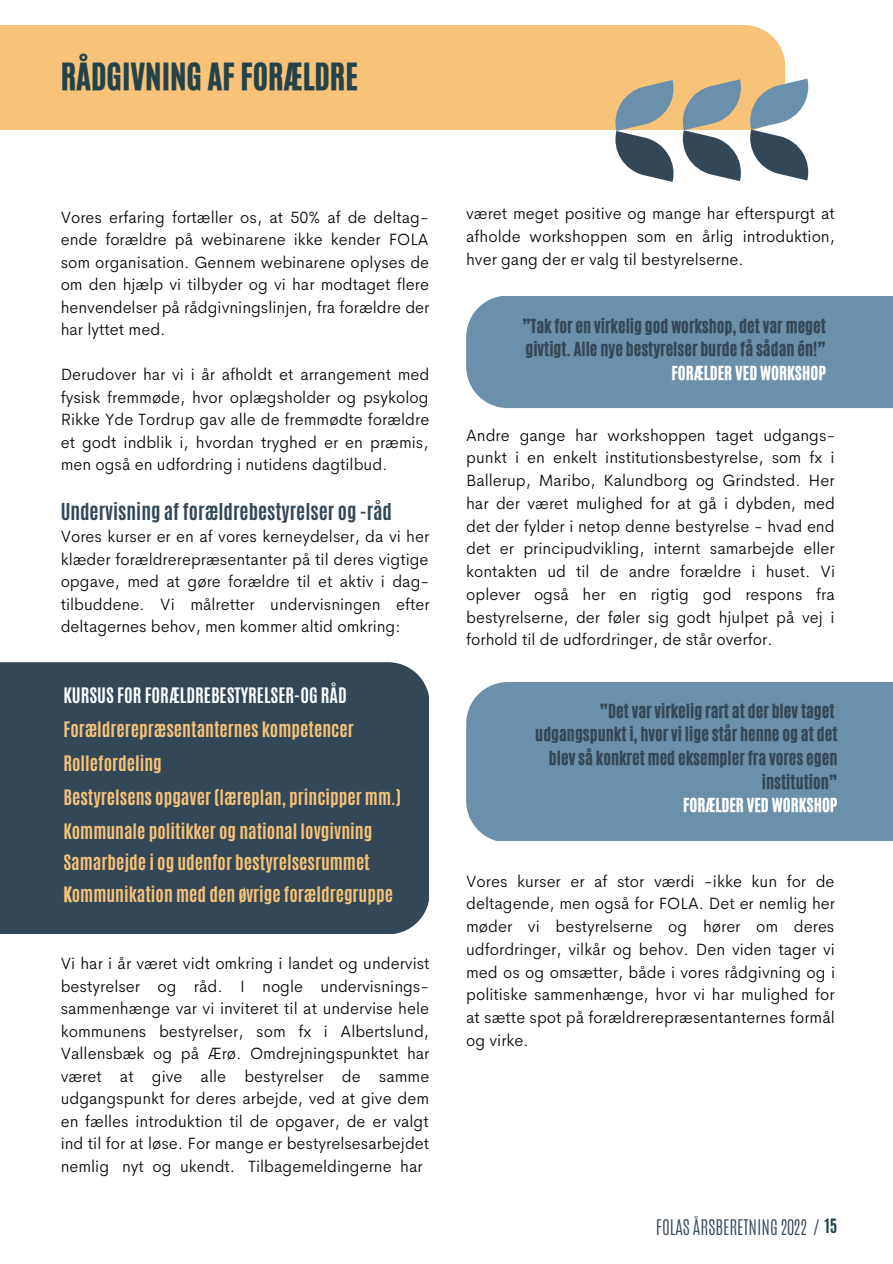
<style>
.page{position:relative;width:893px;height:1264px;background:#fff}
.page>*{position:absolute;margin:0;border:0;box-sizing:border-box;transform-origin:0 0}
.t1{font:31.5px "CA Generated";color:#254249}
.t2{font:700 19.5px "Antonio";color:#334756}
.t3{font:300 18px "Antonio";color:#334756}
.t4{font:700 17.85px/34px "Antonio";color:#f6c379}
.t5{font:700 17.7px "Antonio";color:#fff}
.t6{font:300 16.5px/22.5px "Cerebri Sans";color:#000;text-align:justify}
.t7{font:700 16.5px "Antonio";color:#254249}
.t8{font:16.35px/23.5px "CA Generated";color:#334756}
.t9{font:16.35px "CA Generated";color:#fff}
.s1{font-family:"CA Generated";font-weight:400}
</style>
<div class="page">
<div style="left:0;top:25px;width:785px;height:104px;background:#f6c379"></div>
<svg style="left:612px;top:79px;width:197px;height:103px"></svg>
<div style="left:0;top:662px;width:429px;height:272px;background:#334756"></div>
<div style="left:466px;top:296px;width:426px;height:112px;background:#6a90ac"></div>
<div style="left:466px;top:682px;width:426px;height:159px;background:#6a90ac"></div>
<h1 class="t1" style="left:61px;top:54px;width:298px">RÅDGIVNING AF FORÆLDRE</h1>
<p class="t6" style="left:61px;top:206px;width:370px">Vores erfaring fortæller os, at 50% af de deltag&shy;ende forældre på webinarene ikke kender FOLA som organisation. Gennem webinarene oplyses de om den hjælp vi tilbyder og vi har modtaget flere henvendelser på rådgivningslinjen, fra forældre der har lyttet med.</p>
<p class="t6" style="left:61px;top:363px;width:370px">Derudover har vi i år afholdt et arrangement med fysisk fremmøde, hvor oplægsholder og psykolog Rikke Yde Tordrup gav alle de fremmødte forældre et godt indblik i, hvordan tryghed er en præmis, men også en udfordring i nutidens dagtilbud.</p>
<p class="t2" style="left:61px;top:497px;width:333px">Undervisning af forældrebestyrelser og -råd</p>
<p class="t6" style="left:61px;top:525px;width:370px">Vores kurser er en af vores kerneydelser, da vi her klæder forældrerepræsentanter på til deres vigtige opgave, med at gøre forældre til et aktiv i dag&shy;tilbuddene. Vi målretter undervisningen efter deltagernes behov, men kommer altid omkring:</p>
<p class="t5" style="left:63px;top:683px;width:285px">KURSUS FOR FORÆLDREBESTYRELSER-OG RÅD</p>
<p class="t4" style="left:63px;top:712px;width:339px">Forældrerepræsentanternes kompetencer Rollefordeling<br>Bestyrelsens opgaver (læreplan, principper mm.)<br>Kommunale politikker og national lovgivning</p>
<p class="t4" style="left:63px;top:846px;width:331px;line-height:31.8px">Samarbejde i og udenfor bestyrelsesrummet<br><span class="s1">K</span>ommunikation med den øvrige forældregruppe</p>
<p class="t6" style="left:61px;top:952px;width:370px">Vi har i år været vidt omkring i landet og undervist bestyrelser og råd. I nogle undervisnings&shy;sammenhænge var vi inviteret til at undervise hele kommunens bestyrelser, som fx i Albertslund, Vallensbæk og på Ærø. Omdrejningspunktet har været at give alle bestyrelser de samme udgangspunkt for deres arbejde, ved at give dem en fælles introduktion til de opgaver, de er valgt ind til for at løse. For mange er bestyrelsesarbejdet nemlig nyt og ukendt. Tilbagemeldingerne har</p>
<p class="t6" style="left:466px;top:202px;width:370px">været meget positive og mange har efterspurgt at afholde workshoppen som en årlig introduktion, hver gang der er valg til bestyrelserne.</p>
<p class="t8" style="left:522px;top:314px;width:305px">”Tak for en virkelig god workshop, det var meget givtigt. Alle nye bestyrelser burde få sådan én!”</p>
<p class="t9" style="left:671px;top:361px;width:156px">FORÆLDER VED WORKSHOP</p>
<p class="t6" style="left:466px;top:423px;width:370px">Andre gange har workshoppen taget udgangs&shy;punkt i en enkelt institutionsbestyrelse, som fx i Ballerup, Maribo, Kalundborg og Grindsted. Her har der været mulighed for at gå i dybden, med det der fylder i netop denne bestyrelse - hvad end det er principudvikling, internt samarbejde eller kontakten ud til de andre forældre i huset. Vi oplever også her en rigtig god respons fra bestyrelserne, der føler sig godt hjulpet på vej i forhold til de udfordringer, de står overfor.</p>
<p class="t8" style="left:535px;top:699px;width:304px;text-align:right">”Det var virkelig rart at der blev taget udgangspunkt i, hvor vi lige står henne og at det blev så konkret med eksempler fra vores egen institution”</p>
<p class="t9" style="left:683px;top:793px;width:156px">FORÆLDER VED WORKSHOP</p>
<p class="t6" style="left:466px;top:869px;width:370px">Vores kurser er af stor værdi -ikke kun for de deltagende, men også for FOLA. Det er nemlig her møder vi bestyrelserne og hører om deres udfordringer, vilkår og behov. Den viden tager vi med os og omsætter, både i vores rådgivning og i politiske sammenhænge, hvor vi har mulighed for at sætte spot på forældrerepræsentanternes formål og virke.</p>
<p class="t3" style="left:656px;top:1214px;width:165px">FOLAS ÅRSBERETNING 2022 /</p>
<p class="t7" style="left:824px;top:1213px;width:15px">15</p>
</div>
